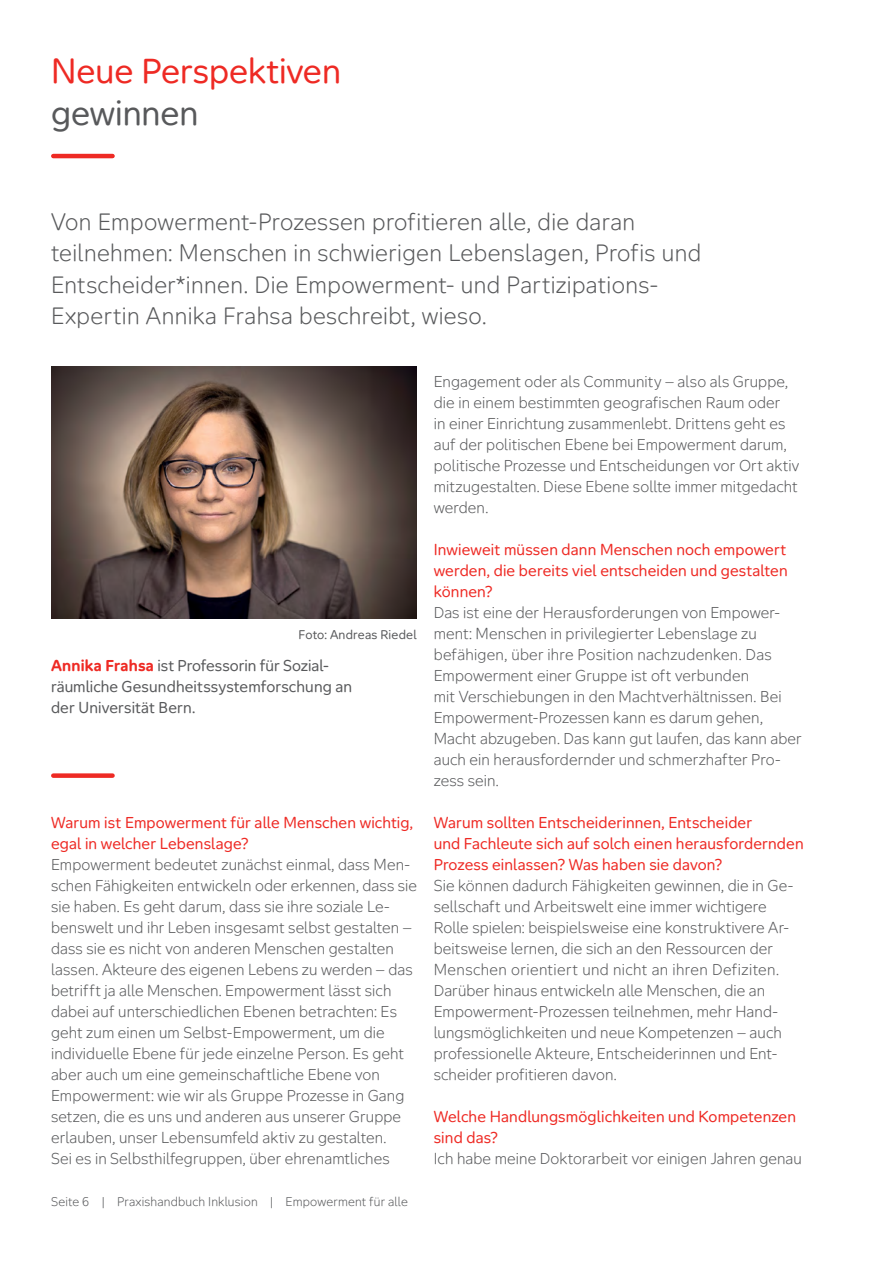
<style>
.page{position:relative;width:893px;height:1263px;background:#fff}
.page>*{position:absolute;margin:0;border:0;box-sizing:border-box;transform-origin:0 0}
.t1{font:33px "Aktion Mensch";letter-spacing:-.005em;color:#ee2a24}
.t2{font:33px "Aktion Mensch";color:#58595b}
.t3{font:300 22.5px/31.5px "Aktion Mensch";letter-spacing:.015em;color:#58595b}
.t4{font:300 15px/21px "Aktion Mensch";letter-spacing:.005em;color:#58595b}
.t5{font:15px/21px "Aktion Mensch";letter-spacing:.01em;color:#ee2a24}
.t6{font:15px/21px "Aktion Mensch";letter-spacing:.01em;color:#58595b}
.t7{font:300 12px "Aktion Mensch";letter-spacing:.015em;color:#58595b}
.t8{font:12px "Aktion Mensch";letter-spacing:.02em;color:#58595b}
.s1{font-weight:700;color:#ee2a24}
</style>
<div class="page">
<img style="left:51px;top:366px;width:366px;height:252px">
<div style="left:53px;top:773px;width:60px;height:5px;background:#ee2a24"></div>
<hr style="left:53px;top:154px;width:60px;height:4px;background:#ee2a24">
<h1 class="t1" style="left:51px;top:46px;width:291px">Neue Perspektiven</h1>
<h1 class="t2" style="left:51px;top:88px;width:149px">gewinnen</h1>
<h2 class="t3" style="left:51px;top:206px;width:652px">Von Empowerment-Prozessen profitieren alle, die daran teilnehmen: Menschen in schwierigen Lebenslagen, Profis und Entscheider*innen. Die Empowerment- und Partizipations-Expertin Annika Frahsa beschreibt, wieso.</h2>
<p class="t8" style="left:299px;top:626px;width:120px">Foto: Andreas Riedel</p>
<p class="t6" style="left:51px;top:654px;width:303px"><span class="s1">Annika Frahsa</span> ist Professorin für Sozial&shy;räumliche Gesundheitssystemforschung an der Universität Bern.</p>
<p class="t5" style="left:51px;top:811px;width:364px">Warum ist Empowerment für alle Menschen wichtig, egal in welcher Lebenslage?</p>
<p class="t4" style="left:51px;top:854px;width:368px">Empowerment bedeutet zunächst einmal, dass Men&shy;schen Fähigkeiten entwickeln oder erkennen, dass sie sie haben. Es geht darum, dass sie ihre soziale Le&shy;benswelt und ihr Leben insgesamt selbst gestalten – dass sie es nicht von anderen Menschen gestalten lassen. Akteure des eigenen Lebens zu werden – das betrifft ja alle Menschen. Empowerment lässt sich dabei auf unterschiedlichen Ebenen betrachten: Es geht zum einen um Selbst-Empowerment, um die individuelle Ebene für jede einzelne Person. Es geht aber auch um eine gemeinschaftliche Ebene von Empowerment: wie wir als Gruppe Prozesse in Gang setzen, die es uns und anderen aus unserer Gruppe erlauben, unser Lebensumfeld aktiv zu gestalten.<br>Sei es in Selbsthilfegruppen, über ehrenamtliches</p>
<p class="t7" style="left:51px;top:1194px;width:358px">Seite 6 | Praxishandbuch Inklusion | Empowerment für alle</p>
<p class="t4" style="left:434px;top:371px;width:367px">Engagement oder als Community – also als Gruppe, die in einem bestimmten geografischen Raum oder<br>in einer Einrichtung zusammenlebt. Drittens geht es auf der politischen Ebene bei Empowerment darum, politische Prozesse und Entscheidungen vor Ort aktiv mitzugestalten. Diese Ebene sollte immer mitgedacht werden.</p>
<p class="t5" style="left:434px;top:538px;width:355px;text-align:justify">Inwieweit müssen dann Menschen noch empowert werden, die bereits viel entscheiden und gestalten können?</p>
<p class="t4" style="left:434px;top:602px;width:370px">Das ist eine der Herausforderungen von Empower&shy;ment: Menschen in privilegierter Lebenslage zu befähigen, über ihre Position nachzudenken. Das Empowerment einer Gruppe ist oft verbunden<br>mit Verschiebungen in den Machtverhältnissen. Bei Empowerment-Prozessen kann es darum gehen, Macht abzugeben. Das kann gut laufen, das kann aber auch ein herausfordernder und schmerzhafter Pro&shy;zess sein.</p>
<p class="t5" style="left:434px;top:811px;width:371px">Warum sollten Entscheiderinnen, Entscheider<br>und Fachleute sich auf solch einen herausfordernden<br>Prozess einlassen? Was haben sie davon?</p>
<p class="t4" style="left:434px;top:875px;width:361px">Sie können dadurch Fähigkeiten gewinnen, die in Ge&shy;sellschaft und Arbeitswelt eine immer wichtigere Rolle spielen: beispielsweise eine konstruktivere Ar&shy;beitsweise lernen, die sich an den Ressourcen der Menschen orientiert und nicht an ihren Defiziten.<br>Darüber hinaus entwickeln alle Menschen, die an Empowerment-Prozessen teilnehmen, mehr Hand&shy;lungsmöglichkeiten und neue Kompetenzen – auch professionelle Akteure, Entscheiderinnen und Ent&shy;scheider profitieren davon.</p>
<p class="t5" style="left:434px;top:1105px;width:364px">Welche Handlungsmöglichkeiten und Kompetenzen sind das?</p>
<p class="t4" style="left:434px;top:1148px;width:370px">Ich habe meine Doktorarbeit vor einigen Jahren genau</p>
</div>
